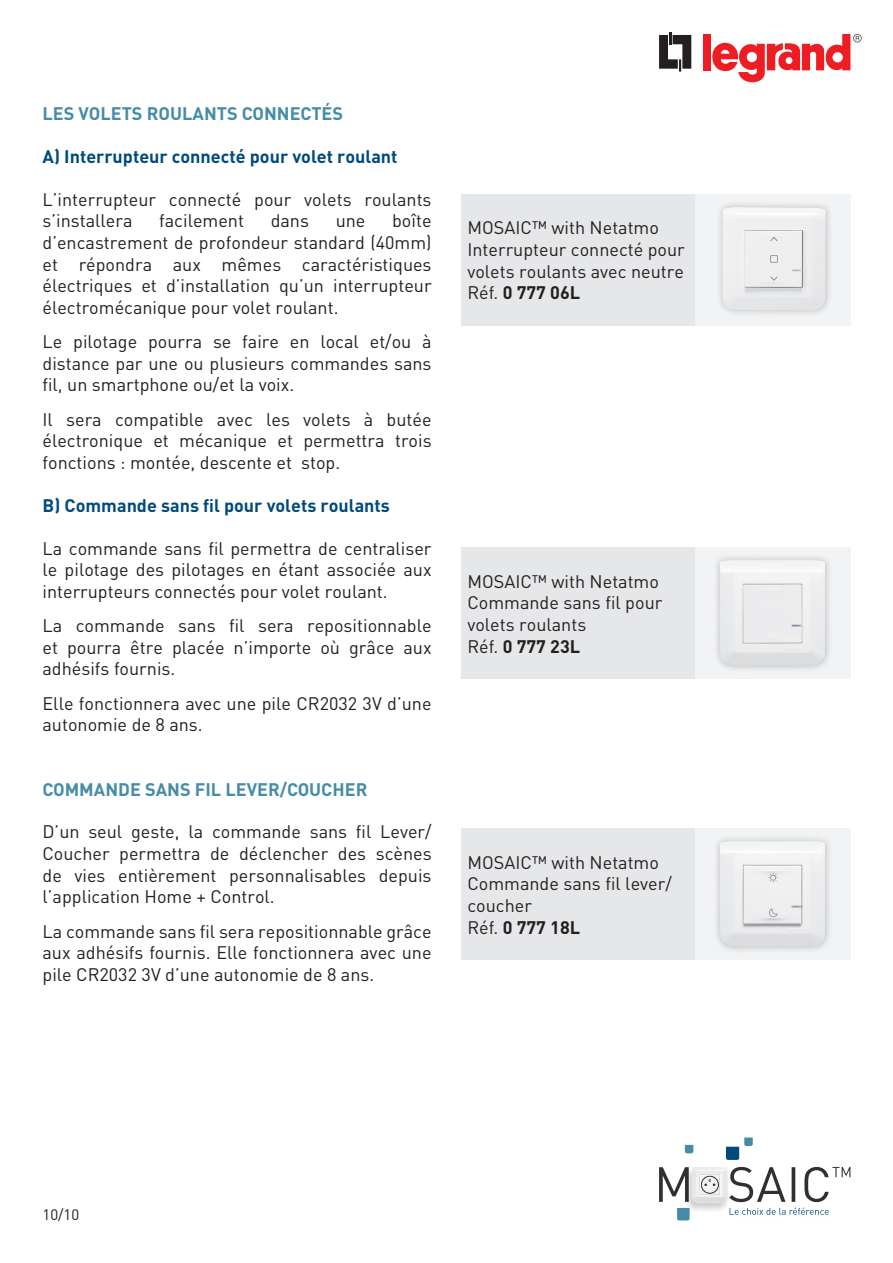
<style>
.page{position:relative;width:893px;height:1263px;background:#fff}
.page>*{position:absolute;margin:0;border:0;box-sizing:border-box;transform-origin:0 0}
.t1{font:18px/21.6px "DIN Pro";color:#231f20;text-align:justify}
.t2{font:700 18px "DIN Pro";color:#004b7c}
.t3{font:700 18px "DIN Pro";color:#468ca6}
.t4{font:15px "DIN Pro";color:#231f20}
.s1{font-weight:700}
</style>
<div class="page">
<svg style="left:659px;top:32px;width:32px;height:40px"></svg>
<div style="left:703px;top:34px;width:8px;height:36px;background:#ee1d23"></div>
<svg style="left:712px;top:34px;width:150px;height:49px"></svg>
<svg style="left:685px;top:1145px;width:8px;height:8px"></svg>
<svg style="left:726px;top:1137px;width:27px;height:23px"></svg>
<svg style="left:659px;top:1167px;width:191px;height:53px"></svg>
<div style="left:461px;top:194px;width:234px;height:132px;background:#e6e7e9"></div>
<div style="left:695px;top:194px;width:155px;height:132px;background:#f2f3f4"></div>
<div style="left:716px;top:200px;width:117px;height:117px;background:#231f20;opacity:.25"></div>
<img style="left:722px;top:207px;width:104px;height:103px">
<div style="left:461px;top:547px;width:234px;height:132px;background:#e6e7e9"></div>
<div style="left:695px;top:547px;width:155px;height:132px;background:#f2f3f4"></div>
<div style="left:713px;top:553px;width:119px;height:120px;background:#231f20;opacity:.25"></div>
<img style="left:720px;top:560px;width:105px;height:106px">
<div style="left:461px;top:828px;width:234px;height:132px;background:#e6e7e9"></div>
<div style="left:695px;top:828px;width:155px;height:132px;background:#f2f3f4"></div>
<div style="left:713px;top:834px;width:119px;height:120px;background:#231f20;opacity:.25"></div>
<img style="left:720px;top:841px;width:105px;height:106px">
<p class="t3" style="left:43px;top:101px;width:302px">LES VOLETS ROULANTS CONNECTÉS</p>
<p class="t2" style="left:43px;top:144px;width:357px">A) Interrupteur connecté pour volet roulant</p>
<p class="t1" style="left:43px;top:188px;width:391px">L’interrupteur connecté pour volets roulants s’installera</p>
<p class="t1" style="left:43px;top:209px;width:391px;text-indent:350px">boîte d’encastrement de profondeur standard (40mm) et répondra aux mêmes caractéristiques électriques et d’installation qu’un interrupteur électromécanique pour volet roulant.</p>
<p class="t1" style="left:43px;top:330px;width:391px">Le pilotage pourra se faire en local et/ou à distance par une ou plusieurs commandes sans fil, un smartphone ou/et la voix.</p>
<p class="t1" style="left:43px;top:408px;width:391px">Il sera compatible avec les volets à butée électronique et mécanique et permettra trois fonctions : montée, descente et stop.</p>
<p class="t2" style="left:43px;top:493px;width:349px">B) Commande sans fil pour volets roulants</p>
<p class="t1" style="left:43px;top:537px;width:391px">La commande sans fil permettra de centraliser le pilotage des pilotages en étant associée aux interrupteurs connectés pour volet roulant.</p>
<p class="t1" style="left:43px;top:614px;width:391px">La commande sans fil sera repositionnable et pourra être placée n’importe où grâce aux adhésifs fournis.</p>
<p class="t1" style="left:43px;top:692px;width:391px">Elle fonctionnera avec une pile CR2032 3V d’une autonomie de 8 ans.</p>
<p class="t1" style="left:159px;top:209px;width:86px">facilement</p>
<p class="t1" style="left:271px;top:209px;width:40px">dans</p>
<p class="t1" style="left:336px;top:209px;width:31px">une</p>
<p class="t3" style="left:43px;top:777px;width:326px">COMMANDE SANS FIL LEVER/COUCHER</p>
<p class="t1" style="left:43px;top:820px;width:391px">D’un seul geste, la commande sans fil Lever/ Coucher permettra de déclencher des scènes de vies entièrement personnalisables depuis l’application Home + Control.</p>
<p class="t1" style="left:43px;top:919px;width:391px">La commande sans fil sera repositionnable grâce aux adhésifs fournis. Elle fonctionnera avec une pile CR2032 3V d’une autonomie de 8 ans.</p>
<p class="t1" style="left:467px;top:216px;width:219px;text-align:left">MOSAIC™ with Netatmo<br>Interrupteur connecté pour volets roulants avec neutre<br>Réf. <span class="s1">0 777 06L</span></p>
<p class="t1" style="left:467px;top:570px;width:196px;text-align:left">MOSAIC™ with Netatmo<br>Commande sans fil pour volets roulants<br>Réf. <span class="s1">0 777 23L</span></p>
<p class="t1" style="left:467px;top:851px;width:206px;text-align:left">MOSAIC™ with Netatmo<br>Commande sans fil lever/ coucher<br>Réf. <span class="s1">0 777 18L</span></p>
<p class="t4" style="left:43px;top:1205px;width:38px">10/10</p>
</div>
